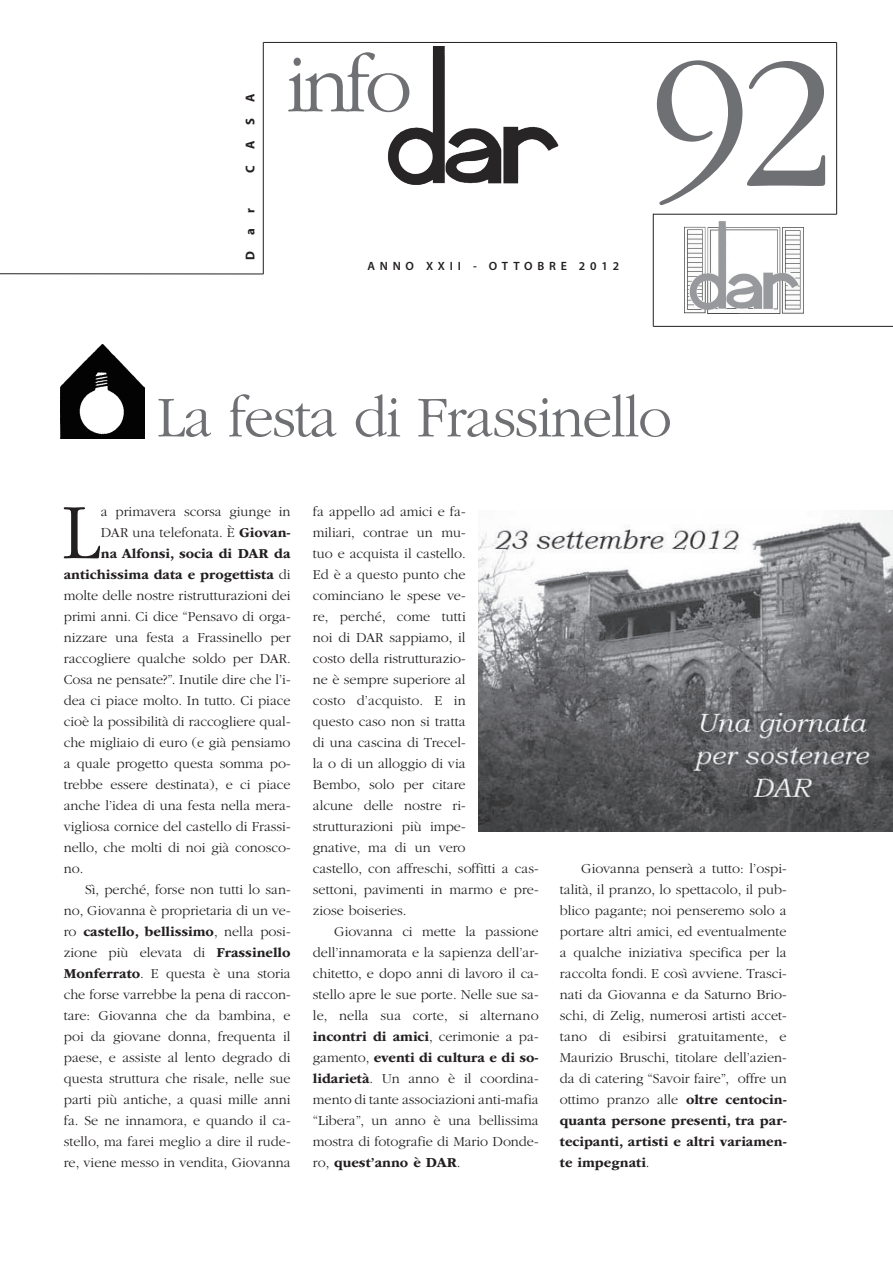
<style>
.page{position:relative;width:893px;height:1263px;background:#fff}
.page>*{position:absolute;margin:0;border:0;box-sizing:border-box;transform-origin:0 0}
.t1{font:300 195px "ITC Garamond Std";color:#6f7073}
.t2{font:300 84px "ITC Garamond Std";color:#6f7073}
.DAR_testo_articolo{font:300 81.6px "ITC Garamond Std";color:#231f20}
.DAR_titolo_grande{font:300 60px "ITC Garamond Std";letter-spacing:-.03em;color:#6f7073}
.DAR_testo_articolo-2{font:300 14.25px/21px "ITC Garamond Std";color:#231f20;text-align:justify}
.DAR_testo_articolo-3{font:700 14.25px "ITC Garamond Std";color:#231f20}
.testo_ok{font:700 12.75px "Myriad Pro";color:#231f20}
.sommario_new{font:600 12px "Myriad Pro";letter-spacing:.4em;color:#231f20}
.s1{font-weight:700}
.s2{font-weight:300}
</style>
<div class="page">
<img style="left:685px;top:222px;width:119px;height:91px">
<img style="left:388px;top:47px;width:171px;height:137px">
<hr style="left:263px;top:42px;width:1px;height:232px;background:#231f20">
<hr style="left:263px;top:42px;width:574px;height:1px;background:#231f20">
<hr style="left:836px;top:43px;width:1px;height:171px;background:#231f20">
<hr style="left:653px;top:214px;width:184px;height:1px;background:#231f20">
<hr style="left:653px;top:214px;width:1px;height:112px;background:#231f20">
<hr style="left:653px;top:326px;width:240px;height:1px;background:#231f20">
<hr style="left:0;top:273px;width:263px;height:1px;background:#231f20">
<img style="left:61px;top:345px;width:83px;height:93px">
<img style="left:478px;top:510px;width:415px;height:322px">
<p class="testo_ok" style="left:242px;top:102px;width:10px;rotate:-90deg">A</p>
<p class="testo_ok" style="left:242px;top:125px;width:8px;rotate:-90deg">S</p>
<p class="testo_ok" style="left:242px;top:149px;width:10px;rotate:-90deg">A</p>
<p class="testo_ok" style="left:242px;top:173px;width:9px;rotate:-90deg">C</p>
<p class="testo_ok" style="left:242px;top:213px;width:6px;rotate:-90deg">r</p>
<p class="testo_ok" style="left:242px;top:235px;width:8px;rotate:-90deg">a</p>
<p class="testo_ok" style="left:242px;top:260px;width:10px;rotate:-90deg">D</p>
<h2 class="t2" style="left:286px;top:40px;width:128px">info</h2>
<p class="sommario_new" style="left:367px;top:258px;width:253px">ANNO XXII - OTTOBRE 2012</p>
<p class="t1" style="left:651px;top:20px;width:186px">92</p>
<p class="DAR_titolo_grande" style="left:157px;top:385px;width:516px">La festa di Frassinello</p>
<p class="DAR_testo_articolo" style="left:62px;top:489px;width:41px">L</p>
<p class="DAR_testo_articolo-2" style="left:101px;top:501px;width:191px">a primavera scorsa giunge in</p>
<p class="DAR_testo_articolo-2" style="left:101px;top:522px;width:191px">DAR una telefonata. È <span class="s1">Giovan-</span></p>
<p class="DAR_testo_articolo-3" style="left:101px;top:545px;width:191px">na Alfonsi, socia di DAR da</p>
<p class="DAR_testo_articolo-3" style="left:64px;top:566px;width:228px">antichissima data e progettista <span class="s2">di</span></p>
<p class="DAR_testo_articolo-2" style="left:64px;top:585px;width:228px">molte delle nostre ristrutturazioni dei</p>
<p class="DAR_testo_articolo-2" style="left:64px;top:606px;width:228px">primi anni. Ci dice “Pensavo di orga-</p>
<p class="DAR_testo_articolo-2" style="left:64px;top:627px;width:228px">nizzare una festa a Frassinello per</p>
<p class="DAR_testo_articolo-2" style="left:64px;top:648px;width:229px">raccogliere qualche soldo per DAR.</p>
<p class="DAR_testo_articolo-2" style="left:64px;top:669px;width:228px">Cosa ne pensate?”. Inutile dire che l’i-</p>
<p class="DAR_testo_articolo-2" style="left:64px;top:690px;width:228px">dea ci piace molto. In tutto. Ci piace</p>
<p class="DAR_testo_articolo-2" style="left:64px;top:711px;width:228px">cioè la possibilità di raccogliere qual-</p>
<p class="DAR_testo_articolo-2" style="left:64px;top:732px;width:228px">che migliaio di euro (e già pensiamo</p>
<p class="DAR_testo_articolo-2" style="left:64px;top:753px;width:228px">a quale progetto questa somma po-</p>
<p class="DAR_testo_articolo-2" style="left:64px;top:774px;width:228px">trebbe essere destinata), e ci piace</p>
<p class="DAR_testo_articolo-2" style="left:64px;top:795px;width:228px">anche l’idea di una festa nella mera-</p>
<p class="DAR_testo_articolo-2" style="left:64px;top:816px;width:228px">vigliosa cornice del castello di Frassi-</p>
<p class="DAR_testo_articolo-2" style="left:64px;top:837px;width:228px">nello, che molti di noi già conosco-</p>
<p class="DAR_testo_articolo-2" style="left:64px;top:858px;width:21px">no.</p>
<p class="DAR_testo_articolo-2" style="left:64px;top:879px;width:228px;text-indent:21px">Sì, perché, forse non tutti lo san&shy;no, Giovanna è proprietaria di un ve&shy;ro <span class="s1">castello, bellissimo</span>, nella posi&shy;zione più elevata di <span class="s1">Frassinello Monferrato</span>. E questa è una storia che forse varrebbe la pena di raccon&shy;tare: Giovanna che da bambina, e poi da giovane donna, frequenta il paese, e assiste al lento degrado di questa struttura che risale, nelle sue parti più antiche, a quasi mille anni fa. Se ne innamora, e quando il ca&shy;stello, ma farei meglio a dire il rude&shy;re, viene messo in vendita, Giovanna</p>
<p class="DAR_testo_articolo-2" style="left:313px;top:501px;width:227px;text-align:left">fa appello ad amici e fa-<br>miliari, contrae un mu-<br>tuo e acquista il castello.<br>Ed è a questo punto che cominciano le spese ve-<br>re, perché, come tutti<br>noi di DAR sappiamo, il<br>costo della ristrutturazio-<br>ne è sempre superiore al<br>costo d’acquisto. E in<br>questo caso non si tratta<br>di una cascina di Trecel-<br>la o di un alloggio di via<br>Bembo, solo per citare<br>alcune delle nostre ri&shy;strutturazioni più impe-<br>gnative, ma di un vero<br>castello, con affreschi, soffitti a cas&shy;settoni, pavimenti in marmo e pre&shy;ziose boiseries.</p>
<p class="DAR_testo_articolo-2" style="left:313px;top:921px;width:227px;text-indent:21px">Giovanna ci mette la passione dell’innamorata e la sapienza dell’ar&shy;chitetto, e dopo anni di lavoro il ca&shy;stello apre le sue porte. Nelle sue sa&shy;le, nella sua corte, si alternano <span class="s1">incontri di amici</span>, cerimonie a pa&shy;gamento, <span class="s1">eventi di cultura e di so&shy;lidarietà</span>. Un anno è il coordina&shy;mento di tante associazioni anti-mafia “Libera”, un anno è una bellissima mostra di fotografie di Mario Donde&shy;ro, <span class="s1">quest’anno è DAR</span>.</p>
<p class="DAR_testo_articolo-2" style="left:560px;top:858px;width:228px;text-indent:21px">Giovanna penserà a tutto: l’ospi&shy;talità, il pranzo, lo spettacolo, il pub&shy;blico pagante; noi penseremo solo a portare altri amici, ed eventualmente a qualche iniziativa specifica per la raccolta fondi. E così avviene. Trasci&shy;nati da Giovanna e da Saturno Brio&shy;schi, di Zelig, numerosi artisti accet&shy;tano di esibirsi gratuitamente, e Maurizio Bruschi, titolare dell’azien&shy;da di catering “Savoir faire”, offre un ottimo pranzo alle <span class="s1">oltre centocin&shy;quanta persone presenti, tra par&shy;tecipanti, artisti e altri variamen&shy;te impegnati</span>.</p>
</div>
